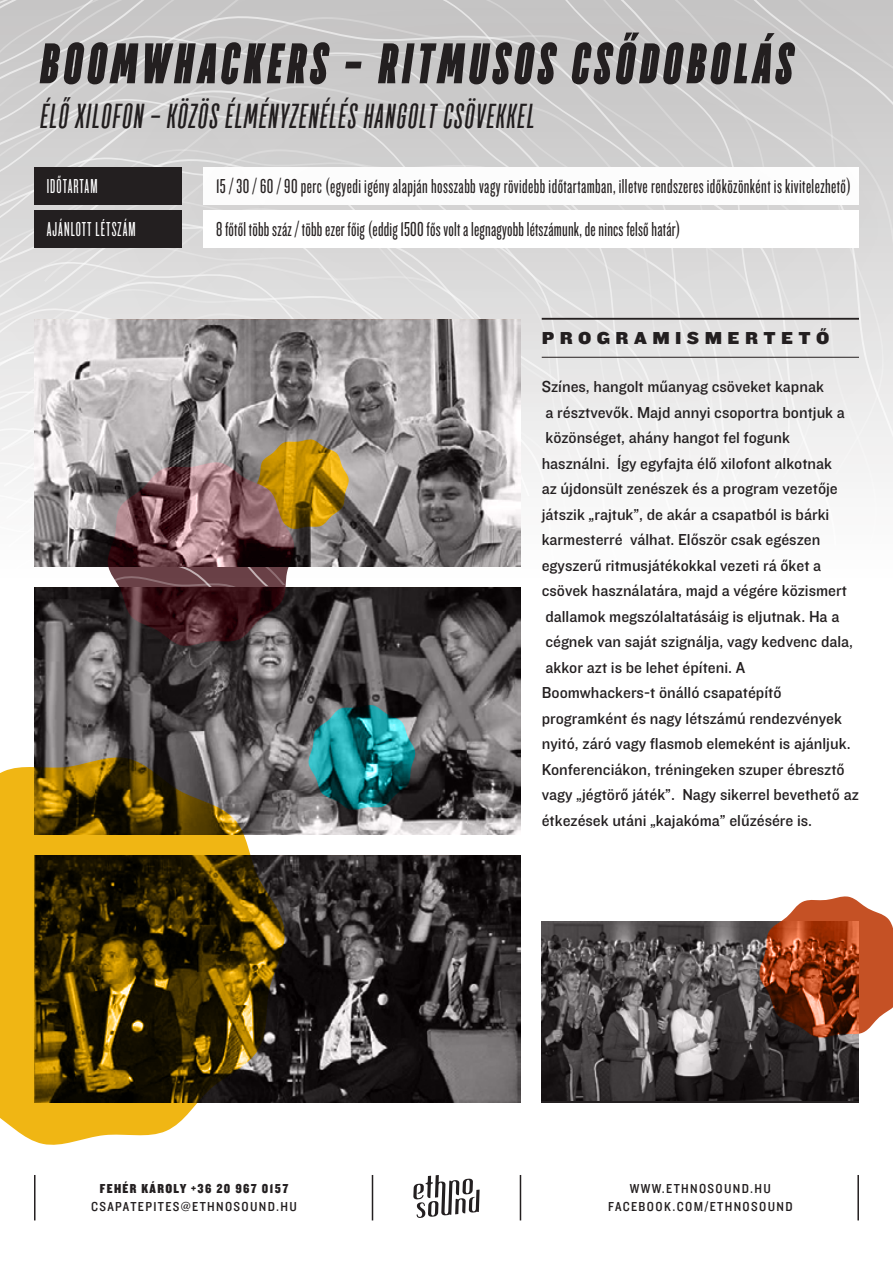
<style>
.page{position:relative;width:893px;height:1263px;background:#fff}
.page>*{position:absolute;margin:0;border:0;box-sizing:border-box;transform-origin:0 0}
.t1{font:italic 900 57px "TT Bluescreens";letter-spacing:.075em;color:#231f20}
.t2{font:italic 700 34.5px "TT Bluescreens";letter-spacing:.04em;color:#231f20}
.t3{font:21px "Knockout 27 Junior Bantamwt";letter-spacing:.02em;color:#252020}
.t4{font:21px "Knockout 26 Junior Flywght";letter-spacing:.05em;color:#fff}
.t5{font:18px "Knockout 72 Full Cruiserwt";letter-spacing:.3em;color:#231f20}
.t6{font:16.5px/25.5px "Knockout 31 Junior Middlewt";color:#231f20}
.t7{font:13.5px/18px "Knockout 30 Junior Welterwt";letter-spacing:.1em;color:#231f20;text-align:center}
.t8{font:13.5px "Knockout 70 Full Welterwt";letter-spacing:.1em;color:#231f20}
</style>
<div class="page">
<svg style="left:413px;top:1175px;width:67px;height:43px"></svg>
<hr style="left:372px;top:1175px;width:1px;height:45px;background:#231f20">
<hr style="left:520px;top:1175px;width:1px;height:45px;background:#231f20">
<hr style="left:857px;top:1175px;width:2px;height:45px;background:#231f20">
<hr style="left:34px;top:1175px;width:2px;height:45px;background:#231f20">
<div style="left:0;top:0;width:893px;height:514px;background:#231f20;opacity:.14"></div>
<div style="left:203px;top:210px;width:656px;height:38px;background:#fff"></div>
<hr style="left:542px;top:318px;width:317px;height:2px;background:#252020">
<hr style="left:542px;top:357px;width:317px;height:1px;background:#252020">
<svg style="left:542px;top:921px;width:317px;height:181px;background:#4c4849"></svg>
<svg style="left:34px;top:320px;width:486px;height:246px;background:#a29e9f"></svg>
<svg style="left:34px;top:588px;width:486px;height:246px;background:#615d5e"></svg>
<svg style="left:287px;top:856px;width:233px;height:246px;background:#383435"></svg>
<svg style="left:0;top:754px;width:287px;height:391px;background:#77601f"></svg>
<svg style="left:0;top:423px;width:409px;height:224px;background:#877771"></svg>
<svg style="left:308px;top:704px;width:108px;height:107px;background:#2c7b80"></svg>
<svg style="left:759px;top:896px;width:134px;height:143px;background:#a5573a"></svg>
<h1 class="t1" style="left:41px;top:31px;width:754px">BOOMWHACKERS - RITMUSOS CSŐDOBOLÁS</h1>
<h2 class="t2" style="left:41px;top:97px;width:496px">ÉLŐ XILOFON – KÖZÖS ÉLMÉNYZENÉLÉS HANGOLT CSÖVEKKEL</h2>
<p class="t4" style="left:47px;top:174px;width:52px">IDŐTARTAM</p>
<p class="t3" style="left:216px;top:174px;width:637px">15 / 30 / 60 / 90 perc (egyedi igény alapján hosszabb vagy rövidebb időtartamban, illetve rendszeres időközönként is kivitelezhető)</p>
<p class="t4" style="left:47px;top:217px;width:90px">AJÁNLOTT LÉTSZÁM</p>
<p class="t3" style="left:216px;top:217px;width:466px">8 főtől több száz / több ezer főig (eddig 1500 fős volt a legnagyobb létszámunk, de nincs felső határ)</p>
<p class="t5" style="left:542px;top:326px;width:289px">PROGRAMISMERTETŐ</p>
<p class="t8" style="left:100px;top:1180px;width:190px">FEHÉR KÁROLY +36 20 967 0157</p>
<p class="t7" style="left:91px;top:1197px;width:207px">CSAPATEPITES@ETHNOSOUND.HU</p>
<p class="t6" style="left:542px;top:373px;width:319px">Színes, hangolt műanyag csöveket kapnak<br>a résztvevők. Majd annyi csoportra bontjuk a közönséget, ahány hangot fel fogunk<br>használni. Így egyfajta élő xilofont alkotnak<br>az újdonsült zenészek és a program vezetője játszik „rajtuk”, de akár a csapatból is bárki karmesterré válhat. Először csak egészen egyszerű ritmusjátékokkal vezeti rá őket a csövek használatára, majd a végére közismert dallamok megszólaltatásáig is eljutnak. Ha a cégnek van saját szignálja, vagy kedvenc dala, akkor azt is be lehet építeni. A Boomwhackers-t önálló csapatépítő programként és nagy létszámú rendezvények nyitó, záró vagy flasmob elemeként is ajánljuk.<br>Konferenciákon, tréningeken szuper ébresztő vagy „jégtörő játék”. Nagy sikerrel bevethető az étkezések utáni „kajakóma” elűzésére is.</p>
<p class="t7" style="left:608px;top:1179px;width:186px">WWW.ETHNOSOUND.HU<br>FACEBOOK.COM/ETHNOSOUND</p>
</div>
